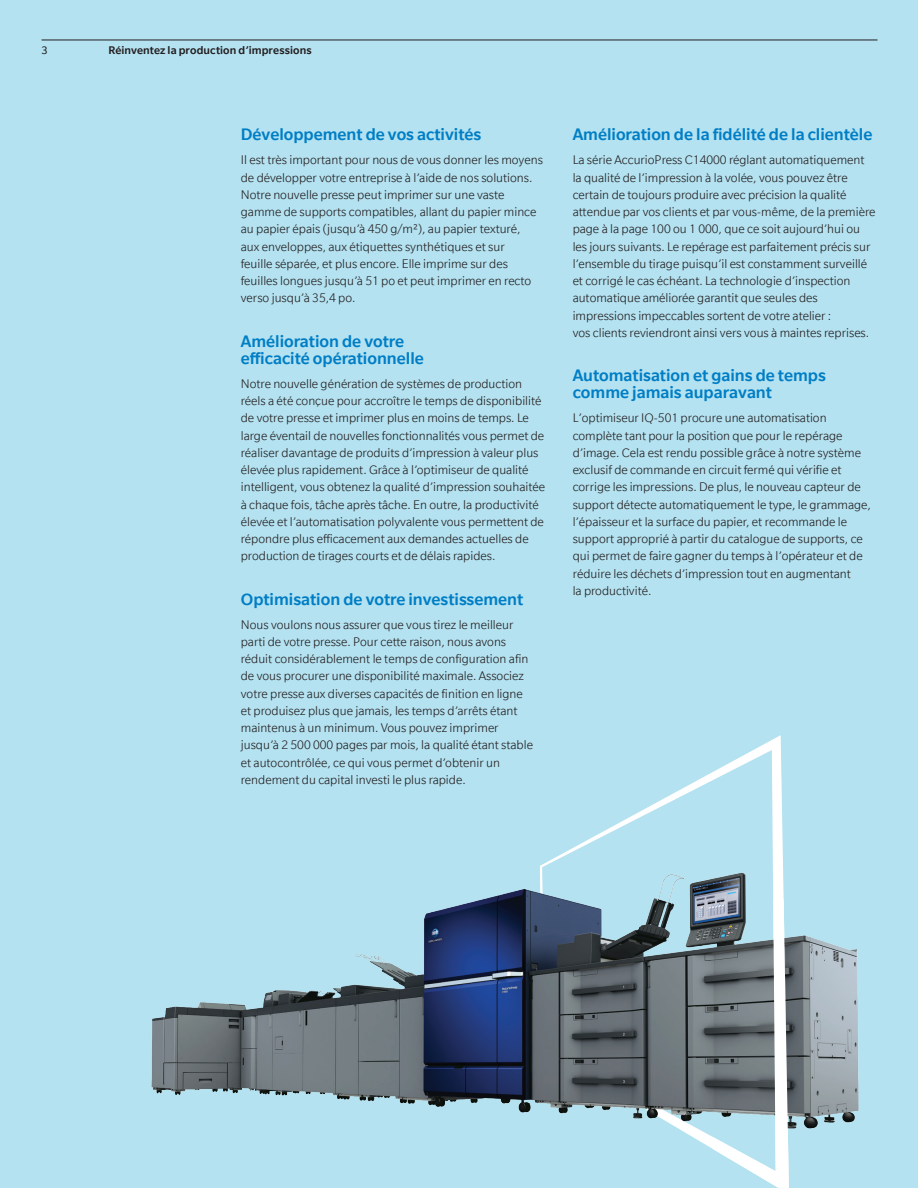
<style>
.page{position:relative;width:918px;height:1188px;background:#b4e2f1}
.page>*{position:absolute;margin:0;border:0;box-sizing:border-box;transform-origin:0 0}
.Body_Subhead_12_11_5{font:500 18px/17.2px "Slate";color:#007ec5}
.Body_Copy_9_11_5{font:500 18px/17.2px "Slate";color:#007ec5}
.Body_Copy_9_11_5-2{font:300 13.5px/17.2px "Slate";color:#231f20}
.t1{font:500 12px "Slate";letter-spacing:.01em;color:#231f20}
.t2{font:12px "Slate";color:#231f20}
</style>
<div class="page">
<svg style="left:553px;top:735px;width:230px;height:414px"></svg>
<img style="left:151px;top:859px;width:708px;height:284px">
<svg style="left:713px;top:899px;width:76px;height:289px"></svg>
<hr style="left:42px;top:40px;width:835px;height:1px;background:#231f20">
<p class="t2" style="left:42px;top:44px;width:8px">3</p>
<p class="t1" style="left:108px;top:44px;width:205px">Réinventez la production d’impressions</p>
<p class="Body_Subhead_12_11_5" style="left:241px;top:126px;width:242px">Développement de vos activités</p>
<p class="Body_Copy_9_11_5-2" style="left:241px;top:151px;width:304px">Il est très important pour nous de vous donner les moyens de développer votre entreprise à l’aide de nos solutions.<br>Notre nouvelle presse peut imprimer sur une vaste gamme de supports compatibles, allant du papier mince au papier épais (jusqu’à 450 g/m²), au papier texturé,<br>aux enveloppes, aux étiquettes synthétiques et sur<br>feuille séparée, et plus encore. Elle imprime sur des feuilles longues jusqu’à 51 po et peut imprimer en recto verso jusqu’à 35,4 po.</p>
<p class="Body_Subhead_12_11_5" style="left:241px;top:332px;width:185px">Amélioration de votre efficacité opérationnelle</p>
<p class="Body_Copy_9_11_5-2" style="left:241px;top:375px;width:306px">Notre nouvelle génération de systèmes de production réels a été conçue pour accroître le temps de disponibilité de votre presse et imprimer plus en moins de temps. Le large éventail de nouvelles fonctionnalités vous permet de réaliser davantage de produits d’impression à valeur plus élevée plus rapidement. Grâce à l’optimiseur de qualité intelligent, vous obtenez la qualité d’impression souhaitée à chaque fois, tâche après tâche. En outre, la productivité élevée et l’automatisation polyvalente vous permettent de répondre plus efficacement aux demandes actuelles de production de tirages courts et de délais rapides.</p>
<p class="Body_Subhead_12_11_5" style="left:241px;top:590px;width:284px">Optimisation de votre investissement</p>
<p class="Body_Copy_9_11_5-2" style="left:241px;top:616px;width:294px">Nous voulons nous assurer que vous tirez le meilleur parti de votre presse. Pour cette raison, nous avons réduit considérablement le temps de configuration afin de vous procurer une disponibilité maximale. Associez votre presse aux diverses capacités de finition en ligne et produisez plus que jamais, les temps d’arrêts étant maintenus à un minimum. Vous pouvez imprimer jusqu’à 2 500 000 pages par mois, la qualité étant stable et autocontrôlée, ce qui vous permet d’obtenir un rendement du capital investi le plus rapide.</p>
<p class="Body_Copy_9_11_5" style="left:573px;top:126px;width:301px">Amélioration de la fidélité de la clientèle</p>
<p class="Body_Copy_9_11_5-2" style="left:573px;top:151px;width:304px">La série AccurioPress C14000 réglant automatiquement la qualité de l’impression à la volée, vous pouvez être certain de toujours produire avec précision la qualité attendue par vos clients et par vous-même, de la première page à la page 100 ou 1 000, que ce soit aujourd’hui ou les jours suivants. Le repérage est parfaitement précis sur l’ensemble du tirage puisqu’il est constamment surveillé et corrigé le cas échéant. La technologie d’inspection automatique améliorée garantit que seules des impressions impeccables sortent de votre atelier :<br>vos clients reviendront ainsi vers vous à maintes reprises.</p>
<p class="Body_Copy_9_11_5" style="left:573px;top:367px;width:255px">Automatisation et gains de temps comme jamais auparavant</p>
<p class="Body_Copy_9_11_5-2" style="left:573px;top:409px;width:300px">L’optimiseur IQ-501 procure une automatisation complète tant pour la position que pour le repérage d’image. Cela est rendu possible grâce à notre système exclusif de commande en circuit fermé qui vérifie et corrige les impressions. De plus, le nouveau capteur de support détecte automatiquement le type, le grammage, l’épaisseur et la surface du papier, et recommande le support approprié à partir du catalogue de supports, ce qui permet de faire gagner du temps à l’opérateur et de réduire les déchets d’impression tout en augmentant<br>la productivité.</p>
</div>
